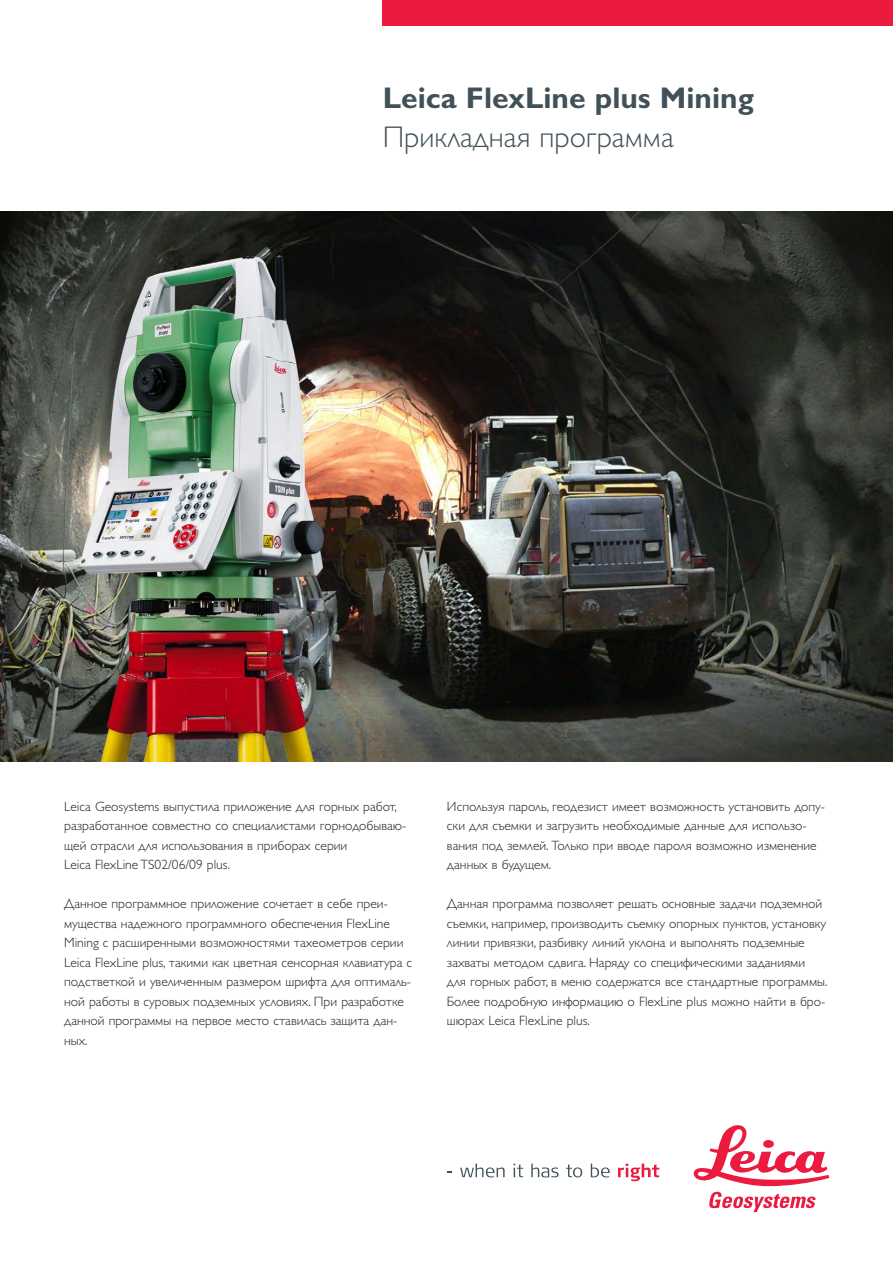
<style>
.page{position:relative;width:893px;height:1263px;background:#fff}
.page>*{position:absolute;margin:0;border:0;box-sizing:border-box;transform-origin:0 0}
.t1{font:700 30px "Gill Sans Cyr";color:#425159}
.t2{font:300 30px "Gill Sans Cyr";color:#425159}
.t3{font:300 13.5px/19.5px "Gill Sans Cyr";color:#231f20}
</style>
<div class="page">
<svg style="left:460px;top:1163px;width:45px;height:14px"></svg>
<svg style="left:514px;top:1163px;width:9px;height:14px"></svg>
<svg style="left:531px;top:1163px;width:28px;height:14px"></svg>
<svg style="left:566px;top:1164px;width:16px;height:13px"></svg>
<svg style="left:591px;top:1163px;width:19px;height:14px"></svg>
<svg style="left:618px;top:1163px;width:41px;height:18px"></svg>
<svg style="left:694px;top:1125px;width:135px;height:61px"></svg>
<svg style="left:709px;top:1192px;width:107px;height:20px"></svg>
<div style="left:383px;top:0;width:510px;height:26px;background:#ed1a40"></div>
<img style="left:0;top:211px;width:893px;height:550px">
<h1 class="t1" style="left:383px;top:81px;width:373px">Leica FlexLine plus Mining</h1>
<h1 class="t2" style="left:383px;top:120px;width:293px">Прикладная программа</h1>
<p class="t3" style="left:64px;top:796px;width:344px">Leica Geosystems выпустила приложение для горных работ, разработанное совместно со специалистами горнодобываю&shy;щей отрасли для использования в приборах серии<br>Leica FlexLine TS02/06/09 plus.</p>
<p class="t3" style="left:64px;top:894px;width:350px">Данное программное приложение сочетает в себе преи&shy;мущества надежного программного обеспечения FlexLine Mining с расширенными возможностями тахеометров серии Leica FlexLine plus, такими как цветная сенсорная клавиатура с подстветкой и увеличенным размером шрифта для оптималь&shy;ной работы в суровых подземных условиях. При разработке данной программы на первое место ставилась защита дан&shy;ных.</p>
<p class="t3" style="left:447px;top:796px;width:380px">Используя пароль, геодезист имеет возможность установить допу&shy;ски для съемки и загрузить необходимые данные для использо&shy;вания под землей. Только при вводе пароля возможно изменение данных в будущем.</p>
<p class="t3" style="left:447px;top:894px;width:382px">Данная программа позволяет решать основные задачи подземной съемки, например, производить съемку опорных пунктов, установку линии привязки, разбивку линий уклона и выполнять подземные захваты методом сдвига. Наряду со специфическими заданиями для горных работ, в меню содержатся все стандартные программы.<br>Более подробную информацию о FlexLine plus можно найти в бро&shy;шюрах Leica FlexLine plus.</p>
</div>
